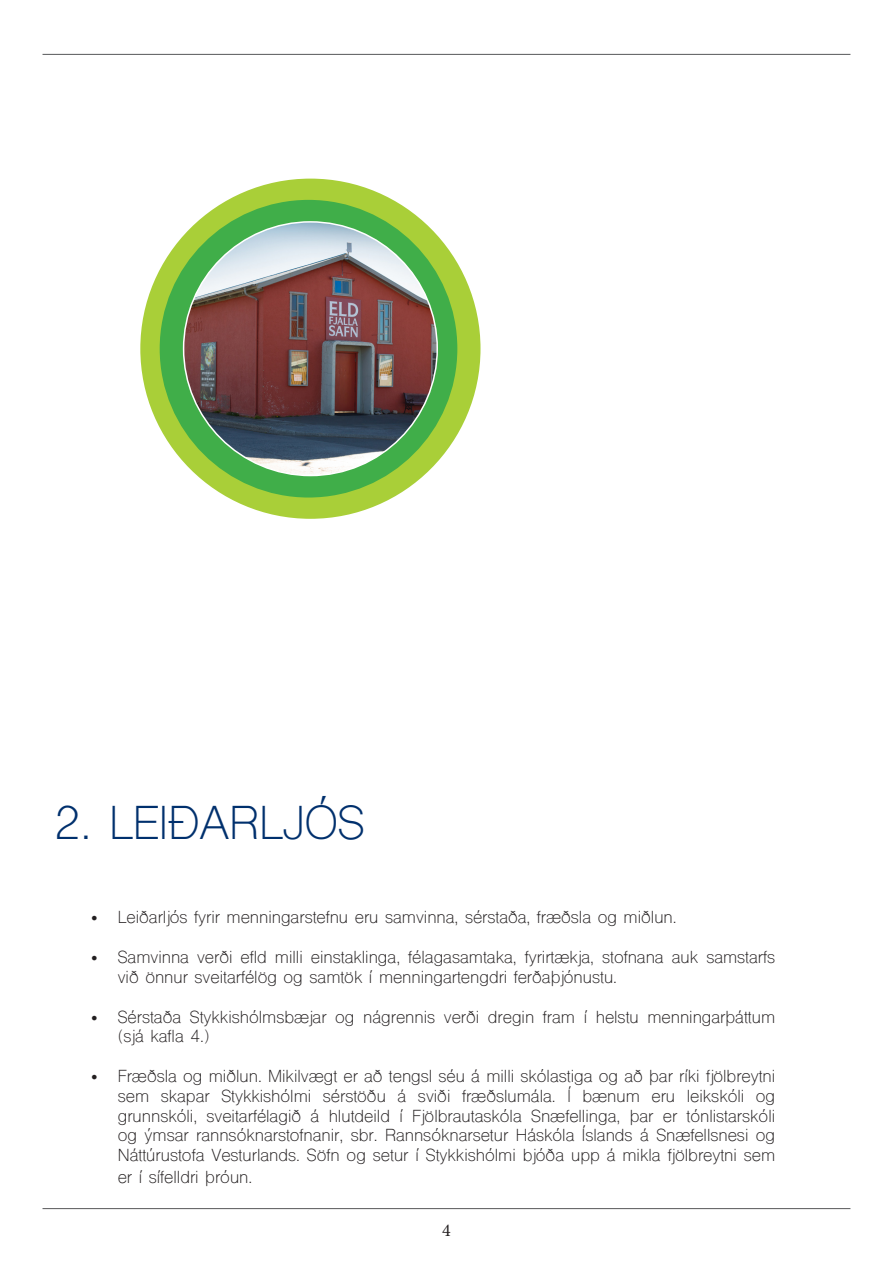
<style>
.page{position:relative;width:893px;height:1263px;background:#fff}
.page>*{position:absolute;margin:0;border:0;box-sizing:border-box;transform-origin:0 0}
.t1{font:45px "Shree Dev 0714";color:#00306d}
.t2{font:18px "Minion Pro";color:#231f20}
.t3{font:16.5px/19.8px "Shree Dev 0714";color:#231f20}
</style>
<div class="page">
<hr style="left:43px;top:54px;width:807px;height:1px;background:#57585a">
<hr style="left:43px;top:1208px;width:807px;height:1px;background:#57585a">
<div style="left:140px;top:179px;width:340px;height:340px;background:#a9cf38;border-radius:50%"></div>
<div style="left:160px;top:200px;width:297px;height:297px;background:#40ae49;border-radius:50%"></div>
<img style="left:184px;top:222px;width:253px;height:253px;border-radius:127px">
<p class="t1" style="left:54px;top:795px;width:312px">2. LEIÐARLJÓS</p>
<p class="t3" style="left:91px;top:909px;width:587px">• Leiðarljós fyrir menningarstefnu eru samvinna, sérstaða, fræðsla og miðlun.</p>
<p class="t3" style="left:118px;top:949px;width:659px;text-indent:-27px">• Samvinna verði efld milli einstaklinga, félagasamtaka, fyrirtækja, stofnana auk samstarfs við önnur sveitarfélög og samtök í menningartengdri ferðaþjónustu.</p>
<p class="t3" style="left:118px;top:1008px;width:659px;text-indent:-27px">• Sérstaða Stykkishólmsbæjar og nágrennis verði dregin fram í helstu menningarþáttum (sjá kafla 4.)</p>
<p class="t3" style="left:118px;top:1068px;width:659px;text-align:justify;text-indent:-27px">• Fræðsla og miðlun. Mikilvægt er að tengsl séu á milli skólastiga og að þar ríki fjölbreytni sem skapar Stykkishólmi sérstöðu á sviði fræðslumála. Í bænum eru leikskóli og grunnskóli, sveitarfélagið á hlutdeild í Fjölbrautaskóla Snæfellinga, þar er tónlistarskóli og ýmsar rannsóknarstofnanir, sbr. Rannsóknarsetur Háskóla Íslands á Snæfellsnesi og Náttúrustofa Vesturlands. Söfn og setur í Stykkishólmi bjóða upp á mikla fjölbreytni sem</p>
<p class="t3" style="left:118px;top:1169px;width:136px">er í sífelldri þróun.</p>
<p class="t2" style="left:442px;top:1218px;width:10px">4</p>
</div>
